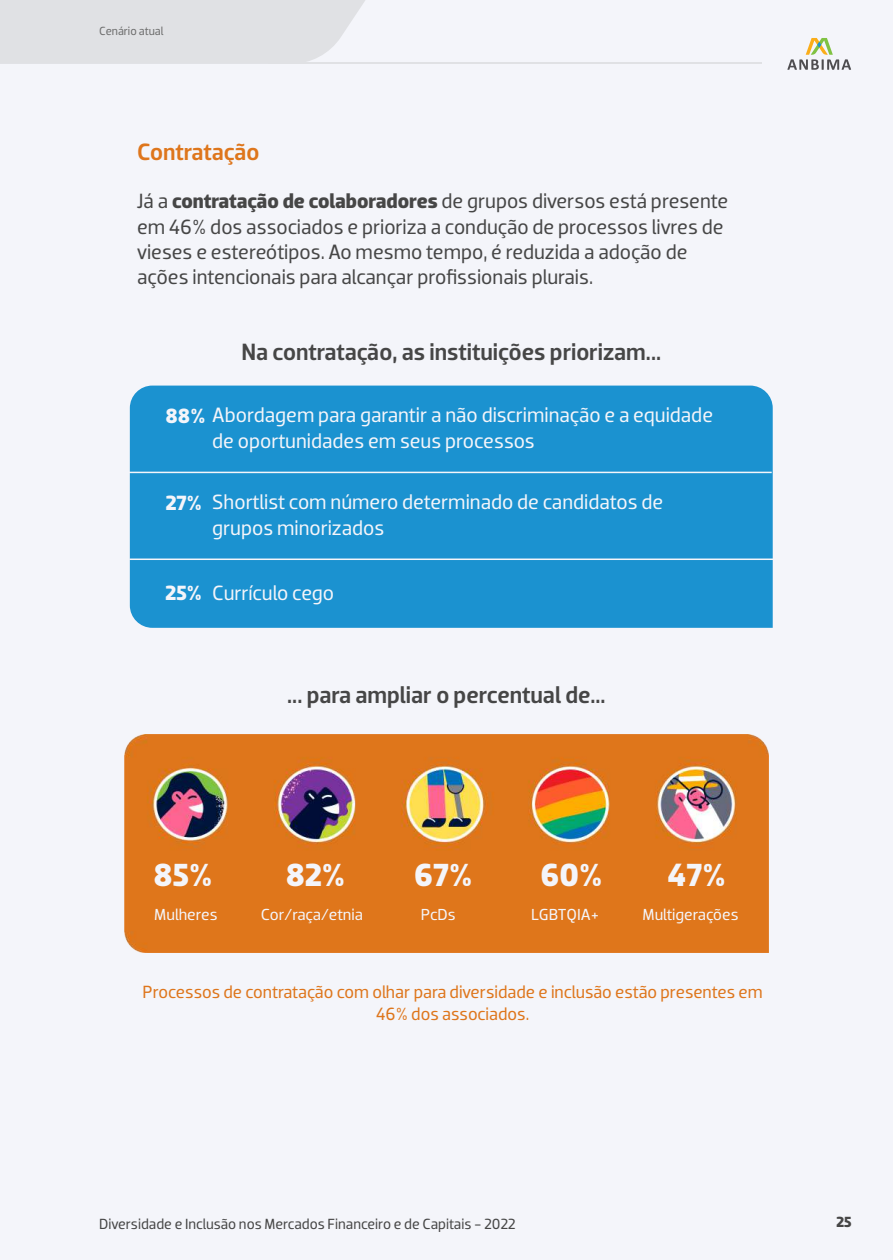
<style>
.page{position:relative;width:893px;height:1260px;background:#fff}
.page>*{position:absolute;margin:0;border:0;box-sizing:border-box;transform-origin:0 0}
.t1{font:700 32.55px "Dobra";color:#f4f5fa}
.t2{font:500 24px "Dobra";color:#464646}
.t3{font:500 24px "Dobra";letter-spacing:-.005em;color:#de761c}
.t4{font:21px/25.2px "Dobra";color:#464646}
.t5{font:21px/25.2px "Dobra";color:#f4f5fa}
.t6{font:700 21px "Dobra";color:#f4f5fa}
.t7{font:18px/21.6px "Dobra";color:#de761c;text-align:center}
.t8{font:16.35px "Dobra";letter-spacing:-.005em;color:#f4f5fa}
.t9{font:15px "Dobra";color:#464646}
.t10{font:700 15px "Dobra";color:#464646}
.t11{font:12px "Dobra";letter-spacing:-.005em;color:#6d6d6d}
.s1{font-weight:700}
</style>
<div class="page">
<div style="left:0;top:0;width:892px;height:1260px;background:#f4f5fa"></div>
<div style="left:130px;top:386px;width:642px;height:242px;background:#1b92d0"></div>
<div style="left:0;top:0;width:365px;height:64px;background:#e0e1e4"></div>
<hr style="left:268px;top:62px;width:493px;height:2px;background:#e0e1e4">
<img style="left:125px;top:735px;width:643px;height:217px">
<svg style="left:787px;top:38px;width:64px;height:32px"></svg>
<hr style="left:128px;top:472px;width:643px;height:1px;background:#f4f5fa">
<hr style="left:129px;top:559px;width:644px;height:1px;background:#f4f5fa">
<p class="t11" style="left:99px;top:24px;width:66px">Cenário atual</p>
<p class="t3" style="left:137px;top:137px;width:124px">Contratação</p>
<p class="t4" style="left:137px;top:189px;width:592px">Já a <span class="s1">contratação de colaboradores</span> de grupos diversos está presente em 46% dos associados e prioriza a condução de processos livres de vieses e estereótipos. Ao mesmo tempo, é reduzida a adoção de ações intencionais para alcançar profissionais plurais.</p>
<p class="t2" style="left:241px;top:337px;width:421px">Na contratação, as instituições priorizam...</p>
<p class="t5" style="left:212px;top:403px;width:502px;text-indent:-47px"><span class="s1">88%</span> Abordagem para garantir a não discriminação e a equidade de oportunidades em seus processos</p>
<p class="t6" style="left:166px;top:491px;width:38px">27%</p>
<p class="t5" style="left:212px;top:490px;width:452px">Shortlist com número determinado de candidatos de grupos minorizados</p>
<p class="t6" style="left:165px;top:581px;width:38px">25%</p>
<p class="t5" style="left:212px;top:581px;width:123px">Currículo cego</p>
<p class="t2" style="left:287px;top:681px;width:320px">... para ampliar o percentual de...</p>
<h1 class="t1" style="left:153px;top:856px;width:60px">85%</h1>
<h1 class="t1" style="left:286px;top:856px;width:61px">82%</h1>
<h1 class="t1" style="left:414px;top:856px;width:60px">67%</h1>
<h1 class="t1" style="left:540px;top:856px;width:63px">60%</h1>
<h1 class="t1" style="left:667px;top:856px;width:60px">47%</h1>
<p class="t8" style="left:154px;top:905px;width:65px">Mulheres</p>
<p class="t8" style="left:261px;top:905px;width:104px">Cor/raça/etnia</p>
<p class="t8" style="left:421px;top:905px;width:36px">PcDs</p>
<p class="t8" style="left:531px;top:905px;width:69px">LGBTQIA+</p>
<p class="t8" style="left:642px;top:905px;width:98px">Multigerações</p>
<p class="t7" style="left:142px;top:982px;width:621px">Processos de contratação com olhar para diversidade e inclusão estão presentes em<br>46% dos associados.</p>
<p class="t9" style="left:99px;top:1215px;width:418px">Diversidade e Inclusão nos Mercados Financeiro e de Capitais - 2022</p>
<p class="t10" style="left:836px;top:1214px;width:17px">25</p>
</div>
